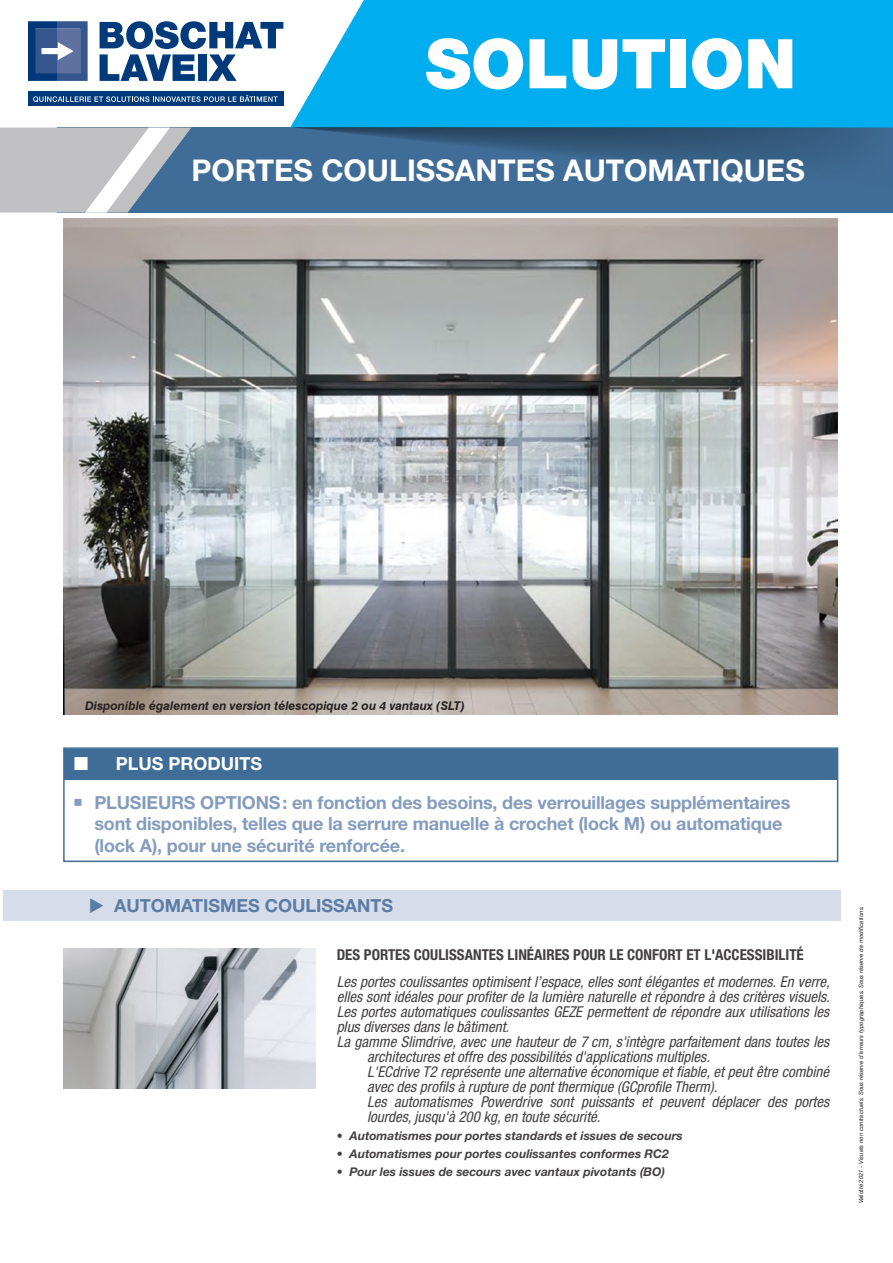
<style>
.page{position:relative;width:893px;height:1263px;background:#fff}
.page>*{position:absolute;margin:0;border:0;box-sizing:border-box;transform-origin:0 0}
.t1{font:900 68.55px "Helvetica Neue LT Std";color:#fff}
.t2{font:700 30px "Helvetica Neue LT Std";color:#fff}
.t3{font:700 18px/21.6px "Helvetica Neue LT Std";letter-spacing:-.01em;color:#859cbe}
.t4{font:700 18px "Helvetica Neue LT Std";color:#5a7da5}
.t5{font:700 18px "Helvetica Neue LT Std";color:#fff}
.t6{font:italic condensed 15px "Helvetica Neue LT Std";color:#444041}
.t7{font:700 condensed 15px "Helvetica Neue LT Std";color:#444041}
.t8{font:italic 700 12px "Helvetica Neue LT Std";color:#444041}
.t9{font:italic 700 12px "Swiss 721 BT";color:#241f1f}
.t10{font:italic 6px "Helvetica Neue LT Std";color:#241f1f}
</style>
<div class="page">
<div style="left:57px;top:128px;width:836px;height:85px;background:#406d97"></div>
<svg style="left:0;top:128px;width:191px;height:85px"></svg>
<div style="left:290px;top:0;width:603px;height:127px;background:#00aeef"></div>
<div style="left:28px;top:91px;width:255px;height:15px;background:#003a7b"></div>
<svg style="left:33px;top:95px;width:245px;height:7px"></svg>
<svg style="left:100px;top:21px;width:183px;height:60px"></svg>
<svg style="left:28px;top:21px;width:60px;height:60px;background:#456397"></svg>
<svg style="left:290px;top:127px;width:603px;height:42px"></svg>
<img style="left:64px;top:218px;width:774px;height:497px">
<div style="left:65px;top:749px;width:772px;height:31px;background:#406d97"></div>
<div style="left:63px;top:747px;width:775px;height:115px;border:2px solid #406d97"></div>
<img style="left:64px;top:949px;width:251px;height:139px">
<div style="left:4px;top:890px;width:837px;height:31px;background:#d6dce9"></div>
<h1 class="t1" style="left:425px;top:23px;width:373px">SOLUTION</h1>
<h2 class="t2" style="left:191px;top:152px;width:615px">PORTES COULISSANTES AUTOMATIQUES</h2>
<p class="t9" style="left:85px;top:699px;width:381px">Disponible également en version télescopique 2 ou 4 vantaux (SLT)</p>
<p class="t5" style="left:116px;top:753px;width:148px">PLUS PRODUITS</p>
<p class="t3" style="left:94px;top:791px;width:698px">PLUSIEURS OPTIONS: en fonction des besoins, des verrouillages supplémentaires sont disponibles, telles que la serrure manuelle à crochet (lock M) ou automatique (lock A), pour une sécurité renforcée.</p>
<p class="t4" style="left:114px;top:894px;width:281px">AUTOMATISMES COULISSANTS</p>
<p class="t7" style="left:337px;top:945px;width:469px">DES PORTES COULISSANTES LINÉAIRES POUR LE CONFORT ET L'ACCESSIBILITÉ</p>
<p class="t6" style="left:337px;top:973px;width:495px">Les portes coulissantes optimisent l’espace, elles sont élégantes et modernes. En verre,</p>
<p class="t6" style="left:337px;top:988px;width:495px">elles sont idéales pour profiter de la lumière naturelle et répondre à des critères visuels.</p>
<p class="t6" style="left:337px;top:1003px;width:494px">Les portes automatiques coulissantes GEZE permettent de répondre aux utilisations les</p>
<p class="t6" style="left:337px;top:1018px;width:174px">plus diverses dans le bâtiment.</p>
<p class="t6" style="left:337px;top:1033px;width:494px">La gamme Slimdrive, avec une hauteur de 7 cm, s'intègre parfaitement dans toutes les</p>
<p class="t6" style="left:367px;top:1048px;width:344px">architectures et offre des possibilités d'applications multiples.</p>
<p class="t6" style="left:367px;top:1063px;width:464px">L'ECdrive T2 représente une alternative économique et fiable, et peut être combiné</p>
<p class="t6" style="left:367px;top:1078px;width:352px">avec des profils à rupture de pont thermique (GCprofile Therm).</p>
<p class="t6" style="left:367px;top:1093px;width:464px">Les automatismes Powerdrive sont puissants et peuvent déplacer des portes</p>
<p class="t6" style="left:367px;top:1108px;width:235px">lourdes, jusqu'à 200 kg, en toute sécurité.</p>
<p class="t8" style="left:337px;top:1128px;width:347px">• Automatismes pour portes standards et issues de secours</p>
<p class="t8" style="left:337px;top:1146px;width:334px">• Automatismes pour portes coulissantes conformes RC2</p>
<p class="t8" style="left:337px;top:1164px;width:330px">• Pour les issues de secours avec vantaux pivotants (BO)</p>
<p class="t10" style="left:857px;top:1203px;width:299px;rotate:-90deg">Validité 2021 - Visuels non contractuels. Sous réserve d’erreurs typographiques. Sous réserve de modifications.</p>
</div>
